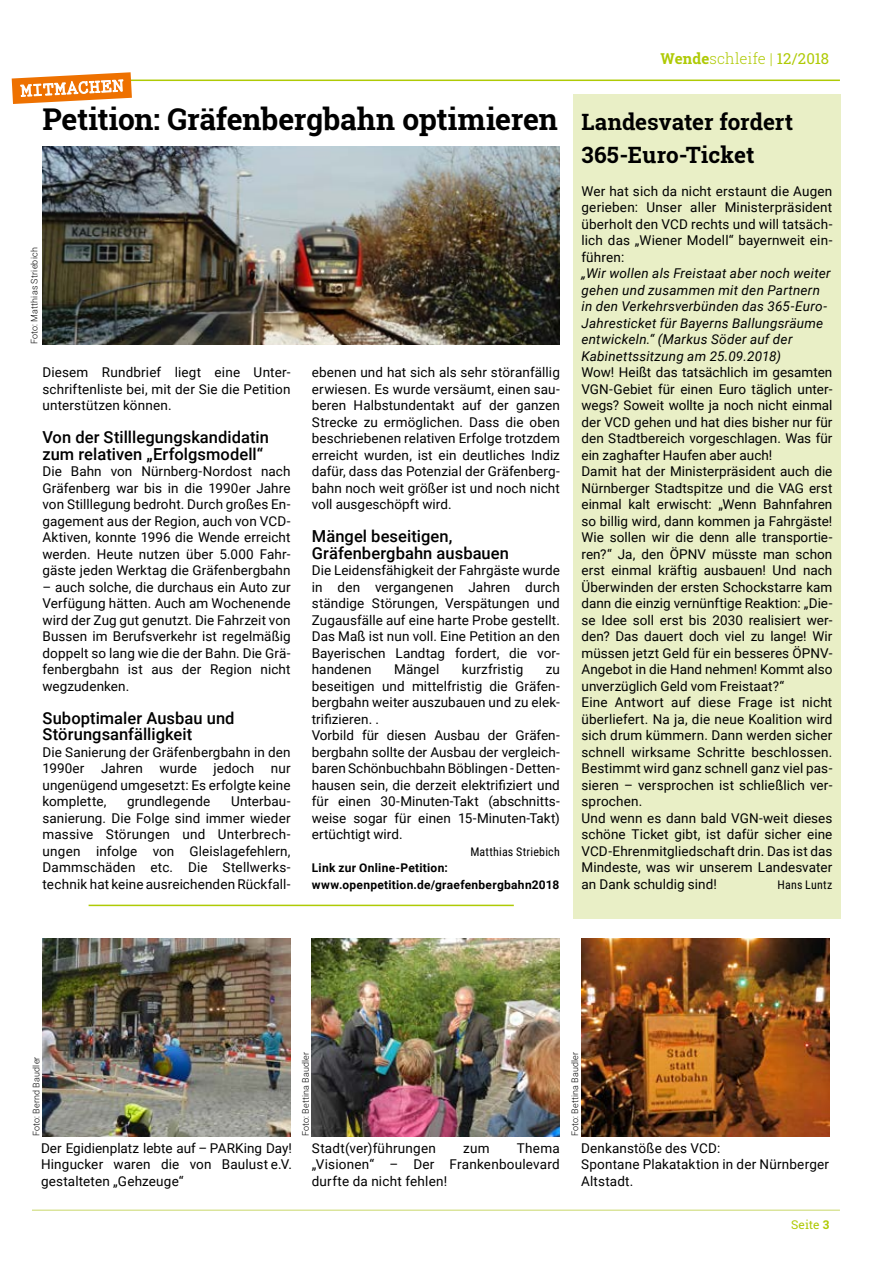
<style>
.page{position:relative;width:893px;height:1263px;background:#fff}
.page>*{position:absolute;margin:0;border:0;box-sizing:border-box;transform-origin:0 0}
.t1{font:700 30px "Roboto Slab";letter-spacing:-.01em;color:#000}
.t2{font:700 22.5px/33px "Roboto Slab";color:#000}
.t3{font:500 16.5px/16.5px "Roboto";letter-spacing:.005em;color:#000}
.t4{font:300 15px "Roboto Slab";letter-spacing:.01em;color:#afca05}
.t5{font:13.5px/16.5px "Roboto";letter-spacing:.005em;color:#000;text-align:justify}
.t6{font:italic 13.5px/16.5px "Roboto";letter-spacing:.015em;color:#000}
.t7{font:700 12px/16.5px "Roboto";letter-spacing:.02em;color:#000}
.t8{font:12px "Roboto Condensed";letter-spacing:.015em;color:#000}
.t9{font:12px "Roboto Slab";color:#afca05}
.t10{font:300 9px "Roboto";letter-spacing:.02em;color:#000}
.s1{font-weight:700}
.s2{font-weight:400}
</style>
<div class="page">
<hr style="left:32px;top:1209px;width:808px;height:2px;background:#dae49b">
<hr style="left:32px;top:80px;width:808px;height:1px;background:#afca05">
<img style="left:43px;top:146px;width:516px;height:198px">
<img style="left:312px;top:938px;width:248px;height:198px">
<img style="left:581px;top:938px;width:248px;height:198px">
<img style="left:43px;top:938px;width:248px;height:198px">
<div style="left:573px;top:94px;width:268px;height:824px;background:#e9efc6"></div>
<svg style="left:12px;top:72px;width:120px;height:32px"></svg>
<hr style="left:89px;top:905px;width:425px;height:1px;background:#afca05">
<h1 class="t1" style="left:43px;top:98px;width:517px">Petition: Gräfenbergbahn optimieren</h1>
<p class="t10" style="left:28px;top:344px;width:98px;rotate:-90deg">Foto: Matthias Striebich</p>
<p class="t5" style="left:43px;top:364px;width:250px">Diesem Rundbrief liegt eine Unter&shy;schriftenliste bei, mit der Sie die Petition unterstützen können.</p>
<p class="t3" style="left:43px;top:429px;width:228px">Von der Stilllegungskandidatin zum relativen „Erfolgsmodell“</p>
<p class="t5" style="left:43px;top:463px;width:250px">Die Bahn von Nürnberg-Nordost nach Gräfenberg war bis in die 1990er Jahre von Stilllegung bedroht. Durch großes En&shy;gagement aus der Region, auch von VCD-Aktiven, konnte 1996 die Wende erreicht werden. Heute nutzen über 5.000 Fahr&shy;gäste jeden Werktag die Gräfenbergbahn</p>
<p class="t5" style="left:43px;top:578px;width:250px">– auch solche, die durchaus ein Auto zur Verfügung hätten. Auch am Wochenende wird der Zug gut genutzt. Die Fahrzeit von Bussen im Berufsverkehr ist regelmäßig doppelt so lang wie die der Bahn. Die Grä&shy;fenbergbahn ist aus der Region nicht wegzudenken.</p>
<p class="t3" style="left:43px;top:709px;width:194px">Suboptimaler Ausbau und<br>Störungsanfälligkeit</p>
<p class="t5" style="left:43px;top:743px;width:250px">Die Sanierung der Gräfenbergbahn in den 1990er Jahren wurde jedoch nur ungenügend umgesetzt: Es erfolgte keine komplette,</p>
<p class="t5" style="left:43px;top:793px;width:250px;text-indent:189px">Unterbau&shy;sanierung. Die Folge sind immer wieder massive Störungen und Unterbrech&shy;ungen infolge von Gleislagefehlern, Dammschäden etc. Die Stellwerks&shy;technik hat keine ausreichenden Rückfall-</p>
<p class="t5" style="left:127px;top:793px;width:85px">grundlegende</p>
<p class="t5" style="left:312px;top:364px;width:250px">ebenen und hat sich als sehr störanfällig erwiesen. Es wurde versäumt, einen sau&shy;beren Halbstundentakt auf der ganzen Strecke zu ermöglichen. Dass die oben beschriebenen relativen Erfolge trotzdem erreicht wurden, ist ein deutliches Indiz dafür, dass das Potenzial der Gräfenberg&shy;bahn noch weit größer ist und noch nicht voll ausgeschöpft wird.</p>
<p class="t3" style="left:312px;top:528px;width:199px">Mängel beseitigen,<br>Gräfenbergbahn ausbauen</p>
<p class="t5" style="left:312px;top:562px;width:250px">Die Leidensfähigkeit der Fahrgäste wurde in den vergangenen Jahren durch ständige Störungen, Verspätungen und Zugausfälle auf eine harte Probe gestellt.<br>Das Maß ist nun voll. Eine Petition an den Bayerischen Landtag fordert, die vor&shy;handenen</p>
<p class="t5" style="left:394px;top:661px;width:47px">Mängel</p>
<p class="t5" style="left:462px;top:661px;width:63px">kurzfristig</p>
<p class="t5" style="left:312px;top:661px;width:250px;text-align:left;text-indent:234px">zu beseitigen und mittelfristig die Gräfen&shy;bergbahn weiter auszubauen und zu elek&shy;trifizieren. .<br>Vorbild für diesen Ausbau der Gräfen&shy;bergbahn sollte der Ausbau der vergleich&shy;baren Schönbuchbahn Böblingen - Detten&shy;hausen sein, die derzeit elektrifiziert und für einen 30-Minuten-Takt (abschnitts&shy;weise sogar für einen 15-Minuten-Takt) ertüchtigt wird.</p>
<p class="t8" style="left:470px;top:843px;width:91px">Matthias Striebich</p>
<p class="t7" style="left:312px;top:859px;width:249px">Link zur Online-Petition: www.openpetition.de/graefenbergbahn2018</p>
<p class="t4" style="left:661px;top:48px;width:170px"><span class="s1">Wende</span>schleife | <span class="s2">12/2018</span></p>
<h2 class="t2" style="left:581px;top:105px;width:213px">Landesvater fordert<br>365-Euro-Ticket</h2>
<p class="t5" style="left:581px;top:182px;width:252px">Wer hat sich da nicht erstaunt die Augen gerieben: Unser aller Ministerpräsident überholt den VCD rechts und will tatsäch&shy;lich das „Wiener Modell“ bayernweit ein&shy;führen:</p>
<p class="t6" style="left:581px;top:265px;width:251px">„Wir wollen als Freistaat aber noch weiter gehen und zusammen mit den Partnern in den Verkehrsverbünden das 365-Euro-Jahresticket für Bayerns Ballungsräume entwickeln.“ (Markus Söder auf der Kabinettssitzung am 25.09.2018)</p>
<p class="t5" style="left:581px;top:364px;width:252px;text-align:left">Wow! Heißt das tatsächlich im gesamten VGN-Gebiet für einen Euro täglich unter&shy;wegs? Soweit wollte ja noch nicht einmal der VCD gehen und hat dies bisher nur für den Stadtbereich vorgeschlagen. Was für ein zaghafter Haufen aber auch!<br>Damit hat der Ministerpräsident auch die Nürnberger Stadtspitze und die VAG erst einmal kalt erwischt: „Wenn Bahnfahren so billig wird, dann kommen ja Fahrgäste!<br>Wie sollen wir die denn alle transportie&shy;ren?“ Ja, den ÖPNV müsste man schon erst einmal kräftig ausbauen! Und nach Überwinden der ersten Schockstarre kam dann die einzig vernünftige Reaktion: „Die&shy;se Idee soll erst bis 2030 realisiert wer&shy;den? Das dauert doch viel zu lange! Wir müssen jetzt Geld für ein besseres ÖPNV-Angebot in die Hand nehmen! Kommt also unverzüglich Geld vom Freistaat?“<br>Eine Antwort auf diese Frage ist nicht überliefert. Na ja, die neue Koalition wird sich drum kümmern. Dann werden sicher schnell wirksame Schritte beschlossen.<br>Bestimmt wird ganz schnell ganz viel pas&shy;sieren – versprochen ist schließlich ver&shy;sprochen.<br>Und wenn es dann bald VGN-weit dieses schöne Ticket gibt, ist dafür sicher eine VCD-Ehrenmitgliedschaft drin. Das ist das Mindeste, was wir unserem Landesvater an Dank schuldig sind!</p>
<p class="t8" style="left:778px;top:876px;width:56px">Hans Luntz</p>
<p class="t10" style="left:30px;top:1136px;width:81px;rotate:-90deg">Foto: Bernd Baudler</p>
<p class="t10" style="left:299px;top:1136px;width:86px;rotate:-90deg">Foto: Bettina Baudler</p>
<p class="t10" style="left:568px;top:1136px;width:86px;rotate:-90deg">Foto: Bettina Baudler</p>
<p class="t5" style="left:41px;top:1139px;width:252px">Der Egidienplatz lebte auf – PARKing Day!<br>Hingucker waren die von Baulust e.V. gestalteten „Gehzeuge“</p>
<p class="t5" style="left:312px;top:1139px;width:126px">Stadt(ver)führungen</p>
<p class="t5" style="left:463px;top:1139px;width:28px">zum</p>
<p class="t5" style="left:312px;top:1139px;width:250px;text-indent:205px">Thema „Visionen“ – Der Frankenboulevard durfte da nicht fehlen!</p>
<p class="t5" style="left:581px;top:1139px;width:250px;text-align:left">Denkanstöße des VCD:<br>Spontane Plakataktion in der Nürnberger<br>Altstadt.</p>
<p class="t9" style="left:791px;top:1217px;width:40px">Seite <span class="s1">3</span></p>
</div>
